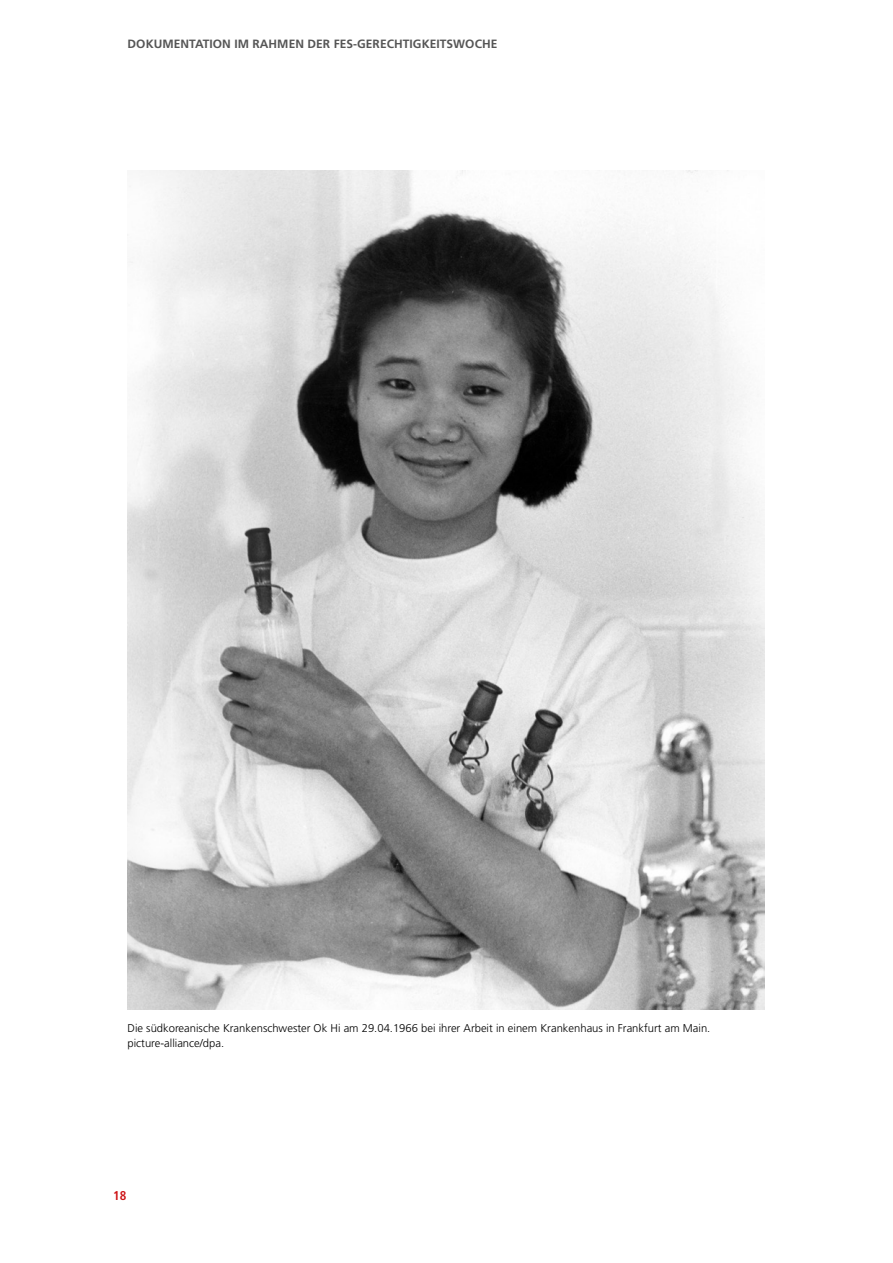
<style>
.page{position:relative;width:893px;height:1263px;background:#fff}
.page>*{position:absolute;margin:0;border:0;box-sizing:border-box;transform-origin:0 0}
.t1{font:700 condensed 12.75px "Frutiger";color:#cd1316}
.t2{font:700 12px "Frutiger";letter-spacing:.005em;color:#565656}
.t3{font:300 11.25px/15px "Frutiger";color:#000}
</style>
<div class="page">
<img style="left:128px;top:170px;width:637px;height:840px">
<p class="t2" style="left:128px;top:36px;width:371px">DOKUMENTATION IM RAHMEN DER FES-GERECHTIGKEITSWOCHE</p>
<p class="t3" style="left:128px;top:1020px;width:584px">Die südkoreanische Krankenschwester Ok Hi am 29.04.1966 bei ihrer Arbeit in einem Krankenhaus in Frankfurt am Main. picture-alliance/dpa.</p>
<p class="t1" style="left:113px;top:1188px;width:15px">18</p>
</div>
